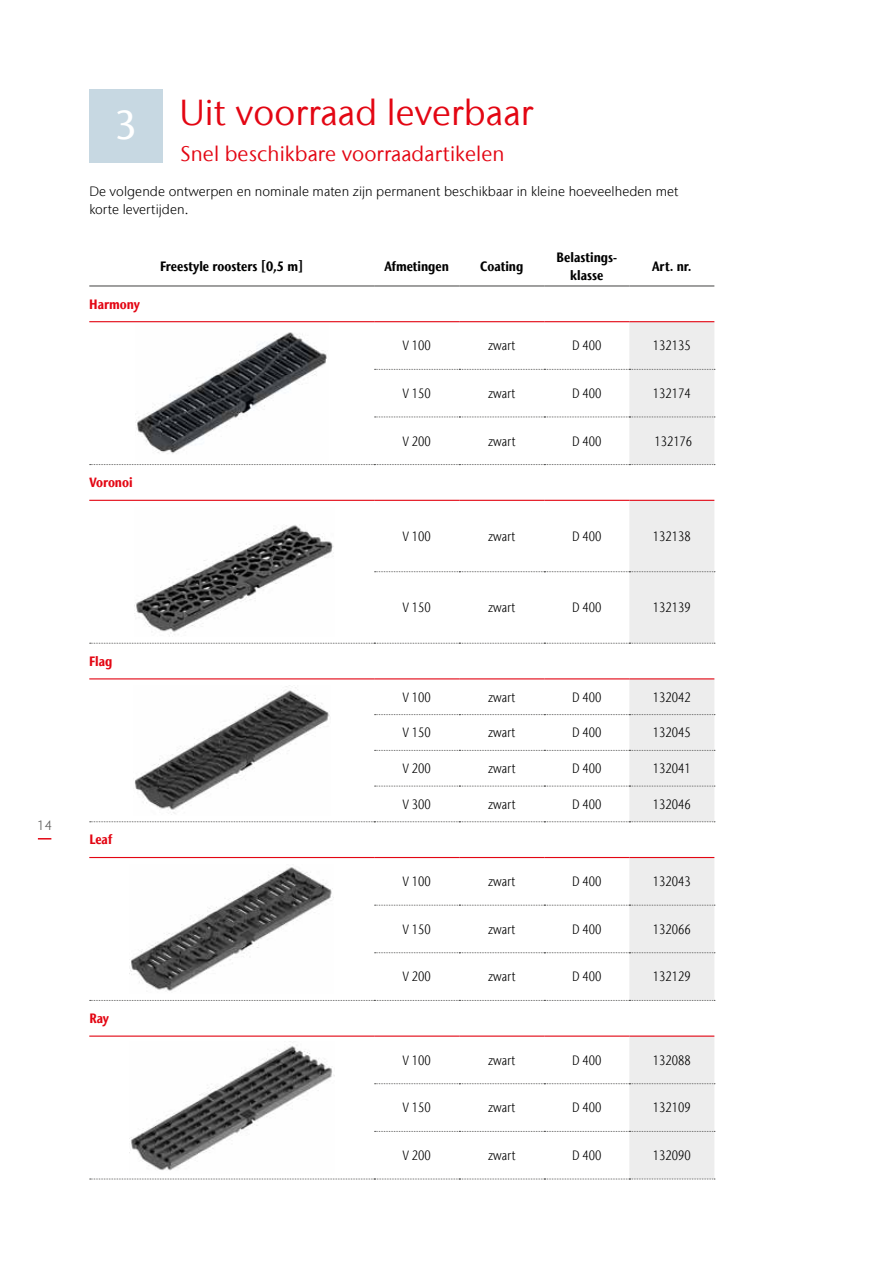
<style>
.page{position:relative;width:893px;height:1263px;background:#fff}
.page>*{position:absolute;margin:0;border:0;box-sizing:border-box;transform-origin:0 0}
.t1{font:500 40.2px "Stone Sans IIITC Com";color:#fff}
.t2{font:36px "Stone Sans IIITC Com";letter-spacing:.005em;color:#e30613}
.t3{font:21px "Stone Sans IIITC Com";letter-spacing:.005em;color:#e30613}
.t4{font:300 condensed 13.5px "Stone Sans IIITC Com";color:#000}
.t5{font:300 13.5px/17.9px "Stone Sans IIITC Com";letter-spacing:.005em;color:#000}
.t6{font:700 condensed 13.5px/17.9px "Stone Sans IIITC Com";color:#000;text-align:center}
.t7{font:700 condensed 13.5px "Stone Sans IIITC Com";color:#e30613}
.t8{font:300 13.5px "Stone Sans IIITC Com";color:#575756}
</style>
<div class="page">
<div style="left:89px;top:89px;width:73px;height:73px;background:#c7d8e2"></div>
<svg style="left:629px;top:322px;width:85px;height:856px;fill:#ededed"></svg>
<svg style="left:375px;top:369px;width:340px;height:1px"></svg>
<svg style="left:375px;top:417px;width:340px;height:1px"></svg>
<svg style="left:375px;top:571px;width:340px;height:1px"></svg>
<svg style="left:375px;top:714px;width:340px;height:1px"></svg>
<svg style="left:375px;top:750px;width:340px;height:1px"></svg>
<svg style="left:375px;top:786px;width:340px;height:1px"></svg>
<svg style="left:375px;top:905px;width:340px;height:1px"></svg>
<svg style="left:375px;top:952px;width:340px;height:1px"></svg>
<svg style="left:375px;top:1083px;width:340px;height:1px"></svg>
<svg style="left:375px;top:1131px;width:340px;height:1px"></svg>
<svg style="left:90px;top:1178px;width:625px;height:1px"></svg>
<hr style="left:89px;top:285px;width:285px;height:2px;background:#575756">
<hr style="left:374px;top:285px;width:85px;height:2px;background:#575756">
<hr style="left:459px;top:285px;width:85px;height:2px;background:#575756">
<hr style="left:544px;top:285px;width:85px;height:2px;background:#575756">
<hr style="left:629px;top:285px;width:85px;height:2px;background:#575756">
<hr style="left:89px;top:321px;width:285px;height:1px;background:#e30613">
<hr style="left:374px;top:321px;width:85px;height:1px;background:#e30613">
<hr style="left:459px;top:321px;width:85px;height:1px;background:#e30613">
<hr style="left:544px;top:321px;width:85px;height:1px;background:#e30613">
<hr style="left:629px;top:321px;width:85px;height:1px;background:#e30613">
<svg style="left:90px;top:464px;width:625px;height:1px"></svg>
<svg style="left:90px;top:643px;width:625px;height:1px"></svg>
<svg style="left:90px;top:821px;width:625px;height:1px"></svg>
<svg style="left:90px;top:1000px;width:625px;height:1px"></svg>
<hr style="left:89px;top:500px;width:285px;height:1px;background:#e30613">
<hr style="left:374px;top:500px;width:85px;height:1px;background:#e30613">
<hr style="left:459px;top:500px;width:85px;height:1px;background:#e30613">
<hr style="left:544px;top:500px;width:85px;height:1px;background:#e30613">
<hr style="left:629px;top:500px;width:85px;height:1px;background:#e30613">
<hr style="left:89px;top:678px;width:285px;height:1px;background:#e30613">
<hr style="left:374px;top:678px;width:85px;height:1px;background:#e30613">
<hr style="left:459px;top:678px;width:85px;height:1px;background:#e30613">
<hr style="left:544px;top:678px;width:85px;height:1px;background:#e30613">
<hr style="left:629px;top:678px;width:85px;height:1px;background:#e30613">
<hr style="left:89px;top:857px;width:285px;height:1px;background:#e30613">
<hr style="left:374px;top:857px;width:85px;height:1px;background:#e30613">
<hr style="left:459px;top:857px;width:85px;height:1px;background:#e30613">
<hr style="left:544px;top:857px;width:85px;height:1px;background:#e30613">
<hr style="left:629px;top:857px;width:85px;height:1px;background:#e30613">
<hr style="left:89px;top:1035px;width:285px;height:2px;background:#e30613">
<hr style="left:374px;top:1035px;width:85px;height:2px;background:#e30613">
<hr style="left:459px;top:1035px;width:85px;height:2px;background:#e30613">
<hr style="left:544px;top:1035px;width:85px;height:2px;background:#e30613">
<hr style="left:629px;top:1035px;width:85px;height:2px;background:#e30613">
<img style="left:135px;top:332px;width:192px;height:122px">
<img style="left:134px;top:525px;width:200px;height:108px">
<img style="left:134px;top:686px;width:196px;height:129px">
<img style="left:130px;top:867px;width:203px;height:124px">
<img style="left:129px;top:1046px;width:206px;height:125px">
<svg style="left:38px;top:838px;width:13px;height:1px"></svg>
<p class="t8" style="left:37px;top:816px;width:16px">14</p>
<h1 class="t1" style="left:114px;top:100px;width:25px">3</h1>
<h2 class="t2" style="left:180px;top:90px;width:355px">Uit voorraad leverbaar</h2>
<h3 class="t3" style="left:180px;top:140px;width:326px">Snel beschikbare voorraadartikelen</h3>
<p class="t5" style="left:89px;top:183px;width:591px">De volgende ontwerpen en nominale maten zijn permanent beschikbaar in kleine hoeveelheden met korte levertijden.</p>
<p class="t7" style="left:89px;top:295px;width:52px">Harmony</p>
<p class="t7" style="left:89px;top:474px;width:45px">Voronoi</p>
<p class="t6" style="left:160px;top:257px;width:145px">Freestyle roosters [0,5 m]</p>
<p class="t6" style="left:384px;top:257px;width:66px">Afmetingen</p>
<p class="t6" style="left:480px;top:257px;width:44px">Coating</p>
<p class="t6" style="left:557px;top:248px;width:62px">Belastings&shy;klasse</p>
<p class="t6" style="left:652px;top:257px;width:41px">Art. nr.</p>
<p class="t4" style="left:403px;top:337px;width:29px">V 100</p>
<p class="t4" style="left:488px;top:337px;width:29px">zwart</p>
<p class="t4" style="left:572px;top:337px;width:31px">D 400</p>
<p class="t4" style="left:653px;top:337px;width:39px">132135</p>
<p class="t4" style="left:403px;top:385px;width:29px">V 150</p>
<p class="t4" style="left:488px;top:385px;width:29px">zwart</p>
<p class="t4" style="left:572px;top:385px;width:31px">D 400</p>
<p class="t4" style="left:653px;top:385px;width:39px">132174</p>
<p class="t4" style="left:403px;top:433px;width:29px">V 200</p>
<p class="t4" style="left:488px;top:433px;width:29px">zwart</p>
<p class="t4" style="left:572px;top:433px;width:31px">D 400</p>
<p class="t4" style="left:654px;top:433px;width:39px">132176</p>
<p class="t4" style="left:403px;top:528px;width:29px">V 100</p>
<p class="t4" style="left:488px;top:528px;width:29px">zwart</p>
<p class="t4" style="left:572px;top:528px;width:31px">D 400</p>
<p class="t4" style="left:653px;top:528px;width:39px">132138</p>
<p class="t7" style="left:89px;top:652px;width:25px">Flag</p>
<p class="t7" style="left:89px;top:831px;width:24px">Leaf</p>
<p class="t7" style="left:89px;top:1010px;width:21px">Ray</p>
<p class="t4" style="left:403px;top:599px;width:29px">V 150</p>
<p class="t4" style="left:488px;top:599px;width:29px">zwart</p>
<p class="t4" style="left:572px;top:599px;width:31px">D 400</p>
<p class="t4" style="left:653px;top:599px;width:39px">132139</p>
<p class="t4" style="left:403px;top:689px;width:29px">V 100</p>
<p class="t4" style="left:488px;top:689px;width:29px">zwart</p>
<p class="t4" style="left:572px;top:689px;width:31px">D 400</p>
<p class="t4" style="left:653px;top:689px;width:39px">132042</p>
<p class="t4" style="left:403px;top:724px;width:29px">V 150</p>
<p class="t4" style="left:488px;top:724px;width:29px">zwart</p>
<p class="t4" style="left:572px;top:724px;width:31px">D 400</p>
<p class="t4" style="left:653px;top:724px;width:39px">132045</p>
<p class="t4" style="left:403px;top:760px;width:29px">V 200</p>
<p class="t4" style="left:488px;top:760px;width:29px">zwart</p>
<p class="t4" style="left:572px;top:760px;width:31px">D 400</p>
<p class="t4" style="left:653px;top:760px;width:39px">132041</p>
<p class="t4" style="left:403px;top:796px;width:29px">V 300</p>
<p class="t4" style="left:488px;top:796px;width:29px">zwart</p>
<p class="t4" style="left:572px;top:796px;width:31px">D 400</p>
<p class="t4" style="left:653px;top:796px;width:39px">132046</p>
<p class="t4" style="left:403px;top:873px;width:29px">V 100</p>
<p class="t4" style="left:488px;top:873px;width:29px">zwart</p>
<p class="t4" style="left:572px;top:873px;width:31px">D 400</p>
<p class="t4" style="left:653px;top:873px;width:39px">132043</p>
<p class="t4" style="left:403px;top:921px;width:29px">V 150</p>
<p class="t4" style="left:488px;top:921px;width:29px">zwart</p>
<p class="t4" style="left:572px;top:921px;width:31px">D 400</p>
<p class="t4" style="left:653px;top:921px;width:39px">132066</p>
<p class="t4" style="left:403px;top:968px;width:29px">V 200</p>
<p class="t4" style="left:488px;top:968px;width:29px">zwart</p>
<p class="t4" style="left:572px;top:968px;width:31px">D 400</p>
<p class="t4" style="left:653px;top:968px;width:39px">132129</p>
<p class="t4" style="left:403px;top:1052px;width:29px">V 100</p>
<p class="t4" style="left:488px;top:1052px;width:29px">zwart</p>
<p class="t4" style="left:572px;top:1052px;width:31px">D 400</p>
<p class="t4" style="left:653px;top:1052px;width:39px">132088</p>
<p class="t4" style="left:403px;top:1099px;width:29px">V 150</p>
<p class="t4" style="left:488px;top:1099px;width:29px">zwart</p>
<p class="t4" style="left:572px;top:1099px;width:31px">D 400</p>
<p class="t4" style="left:653px;top:1099px;width:39px">132109</p>
<p class="t4" style="left:403px;top:1147px;width:29px">V 200</p>
<p class="t4" style="left:488px;top:1147px;width:29px">zwart</p>
<p class="t4" style="left:572px;top:1147px;width:31px">D 400</p>
<p class="t4" style="left:653px;top:1147px;width:39px">132090</p>
</div>
